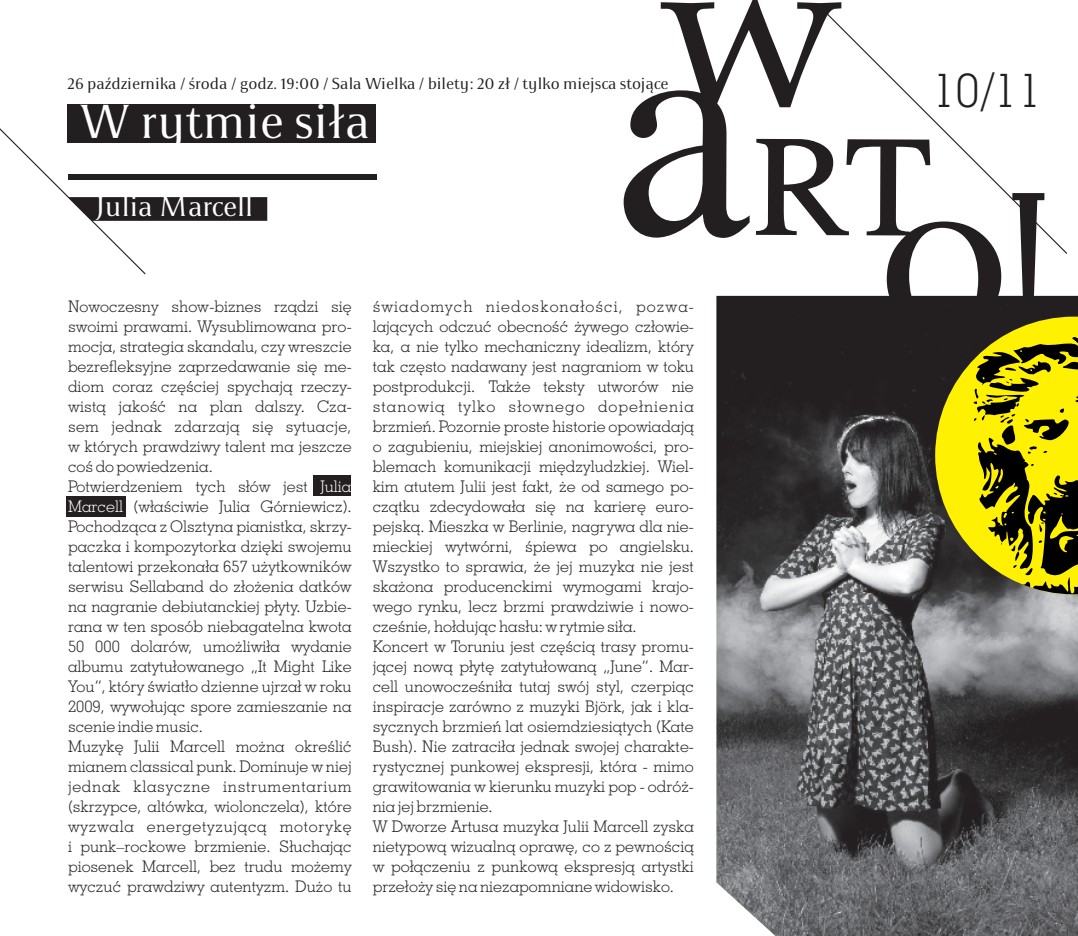
<style>
.page{position:relative;width:1078px;height:936px;background:#fff}
.page>*{position:absolute;margin:0;border:0;box-sizing:border-box;transform-origin:0 0}
.t1{font:242.8px "Classical Garamond L2";color:#231f20}
.t2{font:224.8px "Palm Springs";color:#231f20}
.t3{font:48px "Apolonia";color:#fff}
.t4{font:300 47.2px "Geometric Slab 703 L2";color:#231f20}
.t5{font:28px "Apolonia";color:#fff}
.t6{font:300 16px/20px "Geometric Slab 703 L2";color:#231f20}
.t7{font:16px "Apolonia";color:#231f20}
.t8{font:300 16px "Geometric Slab 703 L2";letter-spacing:.04em;color:#231f20}
.t9{font:300 16px "Geometric Slab 703 L2";color:#fff}
.s1{font-family:"Covington";font-size:204px}
</style>
<div class="page">
<img style="left:716px;top:296px;width:361px;height:639px">
<div style="left:68px;top:174px;width:308px;height:6px;background:#231f20"></div>
<svg style="left:0;top:104px;width:267px;height:171px"></svg>
<div style="left:68px;top:105px;width:308px;height:38px;background:#231f20"></div>
<svg style="left:823px;top:10px;width:245px;height:244px"></svg>
<svg style="left:623px;top:90px;width:307px;height:148px"></svg>
<div style="left:313px;top:476px;width:38px;height:20px;background:#231f20"></div>
<div style="left:66px;top:496px;width:60px;height:20px;background:#231f20"></div>
<svg style="left:934px;top:316px;width:143px;height:278px;background:#918909"></svg>
<h2 class="t2" style="left:659px;top:-56px;width:189px">w</h2>
<p class="t7" style="left:68px;top:77px;width:602px">26 października / środa / godz. 19:00 / Sala Wielka / bilety: 20 zł / tylko miejsca stojące</p>
<h3 class="t3" style="left:80px;top:103px;width:292px">W rytmie siła</h3>
<h3 class="t5" style="left:95px;top:196px;width:160px">Julia Marcell</h3>
<p class="t6" style="left:68px;top:297px;width:92px">Nowoczesny</p>
<p class="t6" style="left:171px;top:297px;width:91px">show-biznes</p>
<p class="t6" style="left:274px;top:297px;width:46px">rządzi</p>
<p class="t6" style="left:331px;top:297px;width:22px">się</p>
<p class="t6" style="left:68px;top:317px;width:285px">swoimi prawami. Wysublimowana pro-</p>
<p class="t6" style="left:68px;top:337px;width:285px">mocja, strategia skandalu, czy wreszcie</p>
<p class="t6" style="left:68px;top:357px;width:285px">bezrefleksyjne zaprzedawanie się me-</p>
<p class="t6" style="left:68px;top:377px;width:285px">diom coraz częściej spychają rzeczy-</p>
<p class="t6" style="left:68px;top:397px;width:285px">wistą jakość na plan dalszy. Cza-</p>
<p class="t6" style="left:68px;top:417px;width:285px">sem jednak zdarzają się sytuacje,</p>
<p class="t6" style="left:68px;top:437px;width:285px">w których prawdziwy talent ma jeszcze</p>
<p class="t6" style="left:68px;top:457px;width:146px">coś do powiedzenia.</p>
<p class="t6" style="left:68px;top:477px;width:241px">Potwierdzeniem tych słów jest</p>
<p class="t6" style="left:133px;top:497px;width:220px">(właściwie Julia Górniewicz).</p>
<p class="t6" style="left:68px;top:517px;width:285px">Pochodząca z Olsztyna pianistka, skrzy-</p>
<p class="t6" style="left:68px;top:537px;width:285px">paczka i kompozytorka dzięki swojemu</p>
<p class="t6" style="left:68px;top:557px;width:285px">talentowi przekonała 657 użytkowników</p>
<p class="t6" style="left:68px;top:577px;width:285px">serwisu Sellaband do złożenia datków</p>
<p class="t6" style="left:68px;top:597px;width:285px">na nagranie debiutanckiej płyty. Uzbie-</p>
<p class="t6" style="left:68px;top:617px;width:285px">rana w ten sposób niebagatelna kwota</p>
<p class="t6" style="left:68px;top:637px;width:285px">50 000 dolarów, umożliwiła wydanie</p>
<p class="t6" style="left:68px;top:657px;width:285px">albumu zatytułowanego „It Might Like</p>
<p class="t6" style="left:68px;top:677px;width:285px">You”, który światło dzienne ujrzał w roku</p>
<p class="t6" style="left:68px;top:697px;width:285px">2009, wywołując spore zamieszanie na</p>
<p class="t6" style="left:68px;top:717px;width:136px">scenie indie music.</p>
<p class="t6" style="left:68px;top:737px;width:285px">Muzykę Julii Marcell można określić</p>
<p class="t6" style="left:68px;top:757px;width:285px">mianem classical punk. Dominuje w niej</p>
<p class="t8" style="left:68px;top:779px;width:285px">jednak klasyczne instrumentarium</p>
<p class="t6" style="left:68px;top:797px;width:285px">(skrzypce, altówka, wiolonczela), które</p>
<p class="t8" style="left:68px;top:819px;width:285px">wyzwala energetyzującą motorykę</p>
<p class="t6" style="left:68px;top:837px;width:285px">i punk–rockowe brzmienie. Słuchając</p>
<p class="t6" style="left:68px;top:857px;width:285px">piosenek Marcell, bez trudu możemy</p>
<p class="t6" style="left:68px;top:877px;width:285px">wyczuć prawdziwy autentyzm. Dużo tu</p>
<p class="t9" style="left:320px;top:479px;width:33px">Julia</p>
<p class="t9" style="left:68px;top:499px;width:57px">Marcell</p>
<p class="t6" style="left:372px;top:298px;width:323px">świadomych niedoskonałości, pozwa&shy;lających odczuć obecność żywego człowie&shy;ka, a nie tylko mechaniczny idealizm, który tak często nadawany jest nagraniom w toku postprodukcji. Także teksty utworów nie stanowią tylko słownego dopełnienia brzmień. Pozornie proste historie opowiadają o zagubieniu, miejskiej anonimowości, pro&shy;blemach komunikacji międzyludzkiej. Wiel&shy;kim atutem Julii jest fakt, że od samego po&shy;czątku zdecydowała się na karierę euro&shy;pejską. Mieszka w Berlinie, nagrywa dla nie&shy;mieckiej wytwórni, śpiewa po angielsku.<br>Wszystko to sprawia, że jej muzyka nie jest skażona producenckimi wymogami krajo&shy;wego rynku, lecz brzmi prawdziwie i nowo&shy;cześnie, hołdując hasłu: w rytmie siła.<br>Koncert w Toruniu jest częścią trasy promu&shy;jącej nową płytę zatytułowaną „June”. Mar&shy;cell unowocześniła tutaj swój styl, czerpiąc inspiracje zarówno z muzyki Björk, jak i kla&shy;sycznych brzmień lat osiemdziesiątych (Kate Bush). Nie zatraciła jednak swojej charakte&shy;rystycznej punkowej ekspresji, która - mimo grawitowania w kierunku muzyki pop - odróż&shy;nia jej brzmienie.<br>W Dworze Artusa muzyka Julii Marcell zyska nietypową wizualną oprawę, co z pewnością w połączeniu z punkową ekspresją artystki przełoży się na niezapomniane widowisko.</p>
<h3 class="t4" style="left:931px;top:71px;width:112px">10/11</h3>
<h1 class="t1" style="left:875px;top:148px;width:183px">o<span class="s1">!</span></h1>
</div>
